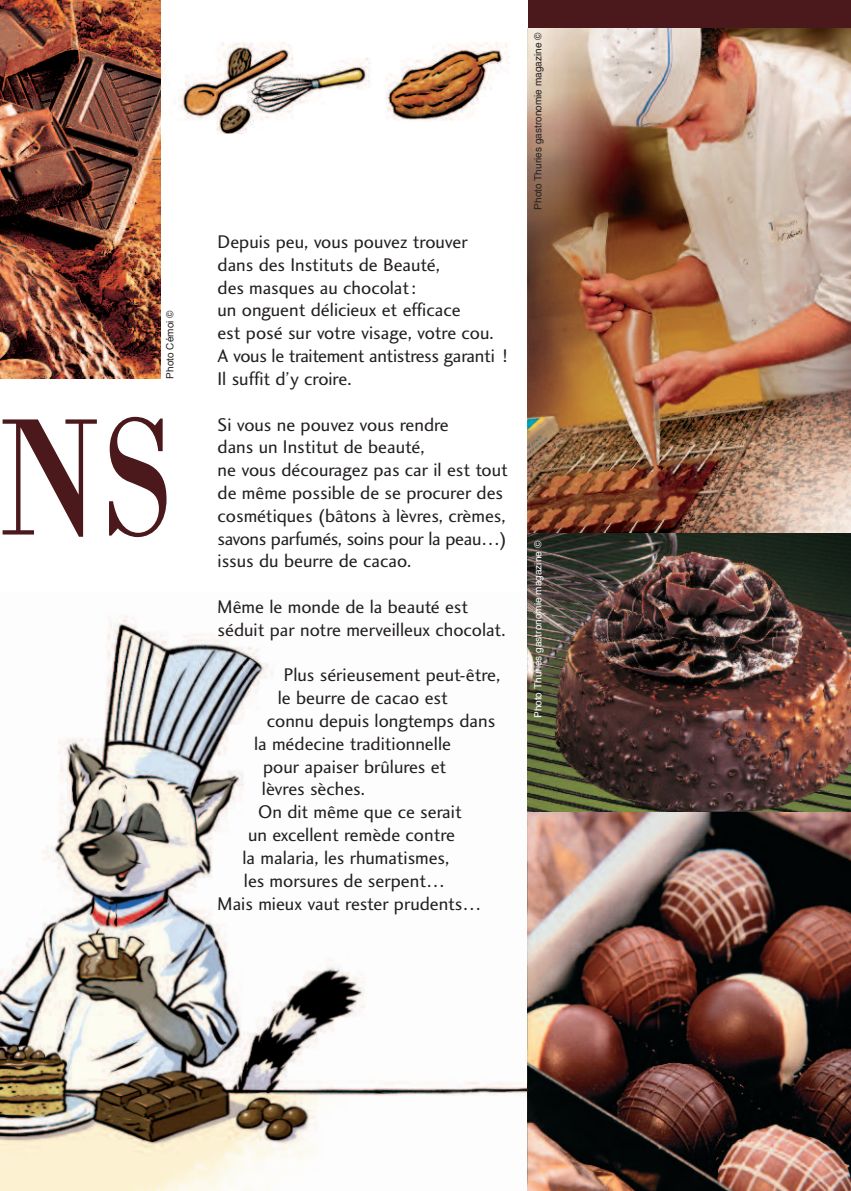
<style>
.page{position:relative;width:851px;height:1191px;background:#fff}
.page>*{position:absolute;margin:0;border:0;box-sizing:border-box;transform-origin:0 0}
.t1{font:172.2px "Bodoni";color:#4b181b;scale:.8 1}
.t2{font:19px/22.8px "Charlotte Sans Book Plain";color:#231f20}
.t3{font:10px "Helvetica";color:#231f20}
.t4{font:10px "Helvetica";color:#fff}
</style>
<div class="page">
<img style="left:160px;top:28px;width:349px;height:105px">
<img style="left:0;top:592px;width:528px;height:599px">
<div style="left:528px;top:0;width:322px;height:1191px;background:#4b181b"></div>
<img style="left:0;top:0;width:160px;height:378px">
<img style="left:528px;top:28px;width:322px;height:505px">
<img style="left:528px;top:533px;width:322px;height:279px">
<img style="left:528px;top:812px;width:322px;height:379px">
<p class="t3" style="left:166px;top:379px;width:70px;rotate:-90deg">Photo Cémoi ©</p>
<h1 class="t1" style="left:0;top:374px;width:222px">NS</h1>
<p class="t2" style="left:217px;top:232px;width:291px">Depuis peu, vous pouvez trouver dans des Instituts de Beauté,<br>des masques au chocolat:<br>un onguent délicieux et efficace<br>est posé sur votre visage, votre cou.<br>A vous le traitement antistress garanti !<br>Il suffit d’y croire.</p>
<p class="t2" style="left:217px;top:414px;width:292px">Si vous ne pouvez vous rendre<br>dans un Institut de beauté,<br>ne vous découragez pas car il est tout de même possible de se procurer des cosmétiques (bâtons à lèvres, crèmes, savons parfumés, soins pour la peau…) issus du beurre de cacao.</p>
<p class="t2" style="left:217px;top:597px;width:289px">Même le monde de la beauté est séduit par notre merveilleux chocolat.</p>
<p class="t2" style="left:283px;top:665px;width:218px">Plus sérieusement peut-être,</p>
<p class="t2" style="left:278px;top:688px;width:171px">le beurre de cacao est</p>
<p class="t2" style="left:267px;top:711px;width:230px">connu depuis longtemps dans</p>
<p class="t2" style="left:254px;top:734px;width:198px">la médecine traditionnelle</p>
<p class="t2" style="left:263px;top:756px;width:184px">pour apaiser brûlures et</p>
<p class="t2" style="left:262px;top:779px;width:104px">lèvres sèches.</p>
<p class="t2" style="left:258px;top:802px;width:205px">On dit même que ce serait</p>
<p class="t2" style="left:248px;top:825px;width:208px">un excellent remède contre</p>
<p class="t2" style="left:242px;top:848px;width:208px">la malaria, les rhumatismes,</p>
<p class="t2" style="left:244px;top:870px;width:203px">les morsures de serpent…</p>
<p class="t2" style="left:217px;top:893px;width:265px">Mais mieux vaut rester prudents…</p>
<p class="t3" style="left:533px;top:210px;width:179px;rotate:-90deg">Photo Thuries gastronomie magazine ©</p>
<p class="t4" style="left:533px;top:718px;width:179px;rotate:-90deg">Photo Thuries gastronomie magazine ©</p>
</div>
